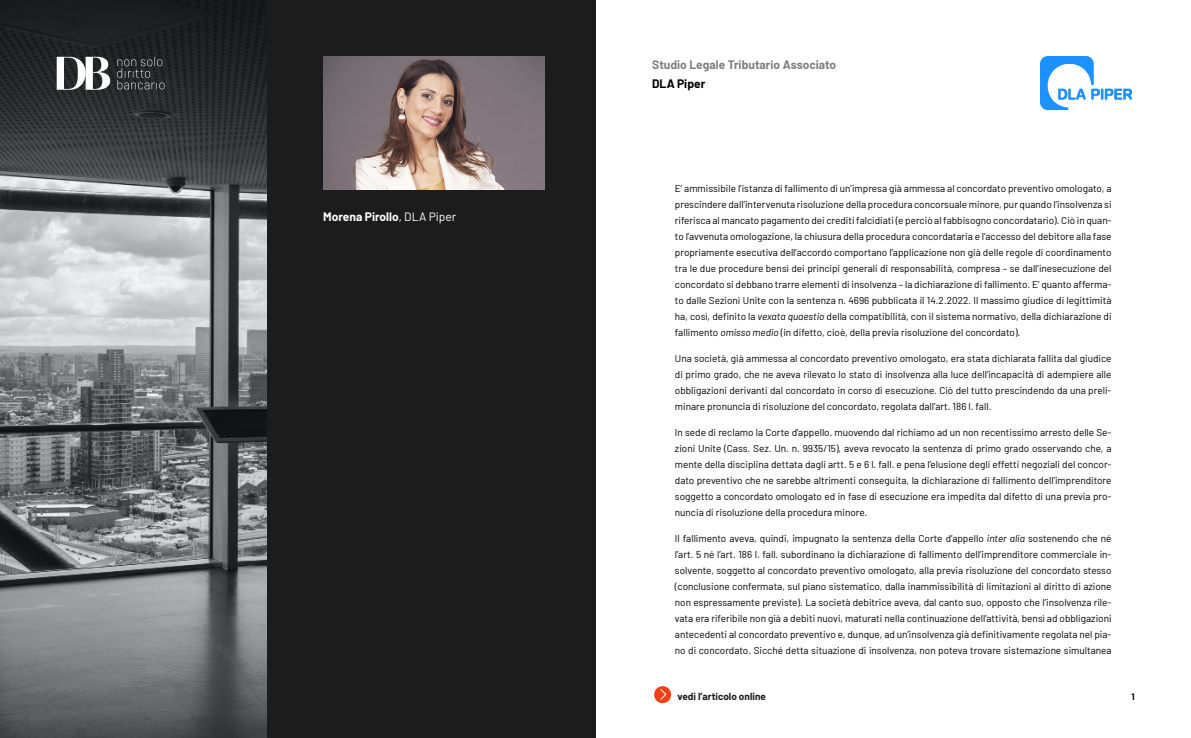
<style>
.page{position:relative;width:1191px;height:738px;background:#fff}
.page>*{position:absolute;margin:0;border:0;box-sizing:border-box;transform-origin:0 0}
.t1{font:700 12px "Barlow";color:#808080}
.t2{font:700 12px "Barlow";color:#fff}
.t3{font:700 12px "Barlow";color:#000}
.t4{font:10px/16px "Barlow";color:#000;text-align:justify}
.t5{font:700 10px "Barlow";color:#1c1c1c}
.t6{font:700 9px "Barlow";color:#000}
.s1{font-weight:400}
.s2{font-style:italic}
</style>
<div class="page">
<svg style="left:654px;top:686px;width:18px;height:17px"></svg>
<img style="left:1040px;top:57px;width:91px;height:52px">
<img style="left:0;top:0;width:266px;height:737px">
<div style="left:266px;top:0;width:329px;height:737px;background:#1c1c1c"></div>
<img style="left:323px;top:57px;width:221px;height:132px">
<svg style="left:117px;top:57px;width:47px;height:32px;background:#3b3c3e"></svg>
<svg style="left:57px;top:57px;width:53px;height:33px"></svg>
<p class="t2" style="left:323px;top:208px;width:134px">Morena Pirollo<span class="s1">, DLA Piper</span></p>
<p class="t1" style="left:652px;top:55px;width:186px">Studio Legale Tributario Associato</p>
<p class="t3" style="left:652px;top:75px;width:55px">DLA Piper</p>
<p class="t4" style="left:675px;top:179px;width:438px">E’ ammissibile l’istanza di fallimento di un’impresa già ammessa al concordato preventivo omologato, a prescindere dall’intervenuta risoluzione della procedura concorsuale minore, pur quando l’insolvenza si riferisca al mancato pagamento dei crediti falcidiati (e perciò al fabbisogno concordatario). Ciò in quan&shy;to l’avvenuta omologazione, la chiusura della procedura concordataria e l’accesso del debitore alla fase propriamente esecutiva dell’accordo comportano l’applicazione non già delle regole di coordinamento tra le due procedure bensì dei principi generali di responsabilità, compresa – se dall’inesecuzione del concordato si debbano trarre elementi di insolvenza – la dichiarazione di fallimento. E’ quanto afferma&shy;to dalle Sezioni Unite con la sentenza n. 4696 pubblicata il 14.2.2022. Il massimo giudice di legittimità ha, così, definito la <span class="s2">vexata quaestio</span> della compatibilità, con il sistema normativo, della dichiarazione di fallimento <span class="s2">omisso medio</span> (in difetto, cioè, della previa risoluzione del concordato).</p>
<p class="t4" style="left:675px;top:349px;width:438px">Una società, già ammessa al concordato preventivo omologato, era stata dichiarata fallita dal giudice di primo grado, che ne aveva rilevato lo stato di insolvenza alla luce dell’incapacità di adempiere alle obbligazioni derivanti dal concordato in corso di esecuzione. Ciò del tutto prescindendo da una preli&shy;minare pronuncia di risoluzione del concordato, regolata dall’art. 186 l. fall.</p>
<p class="t4" style="left:675px;top:423px;width:438px">In sede di reclamo la Corte d’appello, muovendo dal richiamo ad un non recentissimo arresto delle Se&shy;zioni Unite (Cass. Sez. Un. n. 9935/15), aveva revocato la sentenza di primo grado osservando che, a mente della disciplina dettata dagli artt. 5 e 6 l. fall. e pena l’elusione degli effetti negoziali del concor&shy;dato preventivo che ne sarebbe altrimenti conseguita, la dichiarazione di fallimento dell’imprenditore soggetto a concordato omologato ed in fase di esecuzione era impedita dal difetto di una previa pro&shy;nuncia di risoluzione della procedura minore.</p>
<p class="t4" style="left:675px;top:529px;width:438px">Il fallimento aveva, quindi, impugnato la sentenza della Corte d’appello <span class="s2">inter alia</span> sostenendo che né l’art. 5 né l’art. 186 l. fall. subordinano la dichiarazione di fallimento dell’imprenditore commerciale in&shy;solvente, soggetto al concordato preventivo omologato, alla previa risoluzione del concordato stesso (conclusione confermata, sul piano sistematico, dalla inammissibilità di limitazioni al diritto di azione non espressamente previste). La società debitrice aveva, dal canto suo, opposto che l’insolvenza rile&shy;vata era riferibile non già a debiti nuovi, maturati nella continuazione dell’attività, bensì ad obbligazioni antecedenti al concordato preventivo e, dunque, ad un’insolvenza già definitivamente regolata nel pia&shy;no di concordato. Sicché detta situazione di insolvenza, non poteva trovare sistemazione simultanea</p>
<p class="t5" style="left:677px;top:688px;width:90px">vedi l’articolo online</p>
<p class="t6" style="left:1131px;top:689px;width:5px">1</p>
</div>
